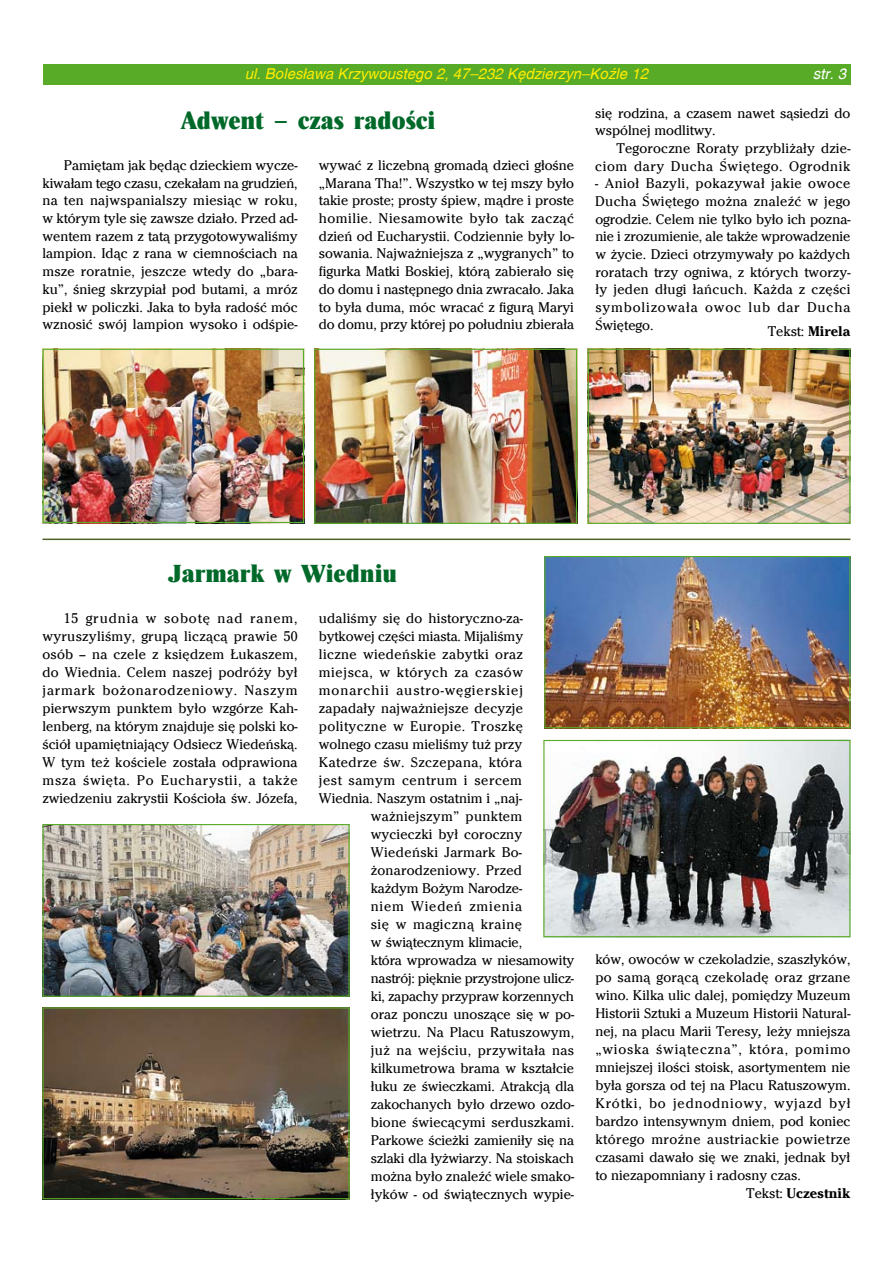
<style>
.page{position:relative;width:893px;height:1263px;background:#fff}
.page>*{position:absolute;margin:0;border:0;box-sizing:border-box;transform-origin:0 0}
.t1{font:800 25.5px "Nimbus Roman DEE";color:#006929}
.t2{font:italic 15px "Switzerland";color:#ffed00}
.t3{font:italic 15px "Switzerland";color:#fff}
.t4{font:14.55px/17.7px "Cheltenham Itc TEE";color:#000;text-align:justify}
.t5{font:14.55px "Cheltenham Itc TEE";letter-spacing:.03em;color:#000}
.t6{font:14.55px "Cheltenham Itc TEE";letter-spacing:.02em;color:#000}
.t7{font:14.55px "Cheltenham Itc TEE";letter-spacing:.035em;color:#000}
.t8{font:14.55px "Cheltenham Itc TEE";letter-spacing:.055em;color:#000}
.t9{font:14.55px "Cheltenham Itc TEE";letter-spacing:.04em;color:#000}
.t10{font:14.55px "Cheltenham Itc TEE";letter-spacing:.06em;color:#000}
.t11{font:14.55px "Cheltenham Itc TEE";letter-spacing:.025em;color:#000}
.t12{font:14.55px "Cheltenham Itc TEE";letter-spacing:.065em;color:#000}
.t13{font:700 14.55px "Cheltenham Itc TEE";color:#000}
.s1{font-weight:700}
.s2{font-family:"New Brunswickpl";font-style:italic}
.s3{font-weight:400}
</style>
<div class="page">
<div style="left:43px;top:64px;width:807px;height:21px;background:#58ab27"></div>
<img style="left:45px;top:351px;width:257px;height:170px">
<div style="left:43px;top:349px;width:261px;height:174px;border:1px solid #58ab27"></div>
<img style="left:316px;top:351px;width:259px;height:171px">
<div style="left:314px;top:349px;width:263px;height:175px;border:1px solid #58ab27"></div>
<img style="left:590px;top:351px;width:258px;height:171px">
<div style="left:588px;top:349px;width:262px;height:175px;border:1px solid #58ab27"></div>
<img style="left:546px;top:558px;width:302px;height:168px">
<div style="left:544px;top:556px;width:306px;height:172px;border:1px solid #58ab27"></div>
<img style="left:545px;top:742px;width:303px;height:193px">
<div style="left:543px;top:740px;width:307px;height:197px;border:1px solid #58ab27"></div>
<img style="left:45px;top:826px;width:303px;height:169px">
<div style="left:43px;top:824px;width:307px;height:173px;border:1px solid #58ab27"></div>
<img style="left:45px;top:1009px;width:303px;height:188px">
<div style="left:43px;top:1007px;width:307px;height:192px;border:1px solid #58ab27"></div>
<hr style="left:43px;top:539px;width:807px;height:1px;background:#4f6228">
<p class="t2" style="left:245px;top:65px;width:405px">ul. Boles³awa Krzywoustego 2, 47–232 Kêdzierzyn–KoŸle 12</p>
<p class="t3" style="left:813px;top:65px;width:35px">str. 3</p>
<h1 class="t1" style="left:181px;top:106px;width:256px">Adwent – czas radości</h1>
<p class="t4" style="left:595px;top:103px;width:257px">się rodzina, a czasem nawet sąsiedzi do wspólnej modlitwy.</p>
<p class="t4" style="left:595px;top:139px;width:257px;text-align:right">Tegoroczne Roraty przybliżały dzie&shy;ciom dary Ducha Świętego. Ogrodnik</p>
<p class="t4" style="left:595px;top:174px;width:257px">- Anioł Bazyli, pokazywał jakie owoce Ducha Świętego można znaleźć w jego ogrodzie. Celem nie tylko było ich pozna&shy;nie i zrozumienie, ale także wprowadzenie w życie. Dzieci otrzymywały po każdych roratach trzy ogniwa, z których tworzy&shy;ły jeden długi łańcuch. Każda z części symbolizowała owoc lub dar Ducha Świętego.</p>
<p class="t4" style="left:43px;top:156px;width:257px;text-indent:21px">Pamiętam jak będąc dzieckiem wycze&shy;kiwałam tego czasu, czekałam na grudzień, na ten najwspanialszy miesiąc w roku, w którym tyle się zawsze działo. Przed ad&shy;wentem razem z tatą przygotowywaliśmy lampion. Idąc z rana w ciemnościach na msze roratnie, jeszcze wtedy do „bara&shy;ku”, śnieg skrzypiał pod butami, a mróz piekł w policzki. Jaka to była radość móc wznosić swój lampion wysoko i odśpie-</p>
<p class="t4" style="left:319px;top:156px;width:257px">wywać z liczebną gromadą dzieci głośne „Marana Tha!”. Wszystko w tej mszy było takie proste; prosty śpiew, mądre i proste homilie. Niesamowite było tak zacząć dzień od Eucharystii. Codziennie były lo&shy;sowania. Najważniejsza z „wygranych” to figurka Matki Boskiej, którą zabierało się do domu i następnego dnia zwracało. Jaka to była duma, móc wracać z figurą Maryi do domu, przy której po południu zbierała</p>
<p class="t4" style="left:768px;top:322px;width:84px">Tekst: <span class="s1">Mirela</span></p>
<h1 class="t1" style="left:168px;top:559px;width:230px">Jarmark w Wiedniu</h1>
<p class="t4" style="left:319px;top:608px;width:206px">udaliśmy się do historyczno-za-</p>
<p class="t4" style="left:319px;top:626px;width:206px">bytkowej części miasta. Mijaliśmy</p>
<p class="t11" style="left:319px;top:645px;width:206px">liczne wiedeńskie zabytki oraz</p>
<p class="t9" style="left:319px;top:663px;width:206px">miejsca, w których za czasów</p>
<p class="t12" style="left:319px;top:681px;width:206px">monarchii austro-węgierskiej</p>
<p class="t4" style="left:319px;top:698px;width:206px">zapadały najważniejsze decyzje</p>
<p class="t5" style="left:319px;top:717px;width:206px">polityczne w Europie. Troszkę</p>
<p class="t4" style="left:319px;top:734px;width:205px">wolnego czasu mieliśmy tuż przy</p>
<p class="t5" style="left:319px;top:753px;width:205px">Katedrze św. Szczepana, która</p>
<p class="t9" style="left:319px;top:771px;width:205px">jest samym centrum i sercem</p>
<p class="t4" style="left:319px;top:788px;width:205px">Wiednia. Naszym ostatnim i „naj-</p>
<p class="t6" style="left:371px;top:807px;width:153px">ważniejszym” punktem</p>
<p class="t4" style="left:371px;top:824px;width:153px">wycieczki był coroczny</p>
<p class="t6" style="left:371px;top:843px;width:153px">Wiedeński Jarmark Bo-</p>
<p class="t4" style="left:371px;top:860px;width:153px">żonarodzeniowy. Przed</p>
<p class="t4" style="left:371px;top:878px;width:153px">każdym Bożym Narodze-</p>
<p class="t8" style="left:371px;top:897px;width:153px">niem Wiedeń zmienia</p>
<p class="t7" style="left:371px;top:915px;width:153px">się w magiczną krainę</p>
<p class="t4" style="left:371px;top:932px;width:153px">w świątecznym klimacie,</p>
<p class="t4" style="left:371px;top:950px;width:205px">która wprowadza w niesamowity</p>
<p class="t4" style="left:371px;top:968px;width:205px">nastrój: pięknie przystrojone ulicz-</p>
<p class="t4" style="left:371px;top:986px;width:205px">ki, zapachy przypraw korzennych</p>
<p class="t4" style="left:371px;top:1004px;width:205px">oraz ponczu unoszące się w po-</p>
<p class="t4" style="left:371px;top:1022px;width:205px">wietrzu. Na Placu Ratuszowym,</p>
<p class="t5" style="left:371px;top:1041px;width:205px">już na wejściu, przywitała nas</p>
<p class="t4" style="left:371px;top:1058px;width:205px">kilkumetrowa brama w kształcie</p>
<p class="t4" style="left:371px;top:1076px;width:205px">łuku ze świeczkami. Atrakcją dla</p>
<p class="t4" style="left:371px;top:1094px;width:205px">zakochanych było drzewo ozdo-</p>
<p class="t4" style="left:371px;top:1112px;width:205px">bione świecącymi serduszkami.</p>
<p class="t4" style="left:371px;top:1130px;width:205px">Parkowe ścieżki zamieniły się na</p>
<p class="t4" style="left:371px;top:1148px;width:205px">szlaki dla łyżwiarzy. Na stoiskach</p>
<p class="t4" style="left:371px;top:1166px;width:205px">można było znaleźć wiele smako-</p>
<p class="t4" style="left:371px;top:1184px;width:205px">łyków - od świątecznych wypie-</p>
<p class="t4" style="left:43px;top:608px;width:257px;text-indent:21px">15 grudnia w sobotę nad ranem, wyruszyliśmy, grupą liczącą prawie 50 osób – na czele z księdzem Łukaszem, do Wiednia. Celem naszej podróży był jarmark bożonarodzeniowy. Naszym pierwszym punktem było wzgórze Kah&shy;lenberg, na którym znajduje się polski ko&shy;ściół upamiętniający Odsiecz Wiedeńską.<br>W tym też kościele została odprawiona msza święta. Po Eucharystii, a także zwiedzeniu zakrystii Kościoła św. Józefa,</p>
<p class="t4" style="left:595px;top:950px;width:257px">ków, owoców w czekoladzie, szaszłyków,</p>
<p class="t6" style="left:595px;top:968px;width:257px">po samą gorącą czekoladę oraz grzane</p>
<p class="t4" style="left:595px;top:986px;width:257px">wino. Kilka ulic dalej, pomiędzy Muzeum</p>
<p class="t4" style="left:595px;top:1004px;width:257px">Historii Sztuki a Muzeum Historii Natural-</p>
<p class="t4" style="left:595px;top:1022px;width:257px">nej, na placu Marii Teresy<span class="s2">,</span> leży mniejsza</p>
<p class="t8" style="left:595px;top:1040px;width:257px">„wioska świąteczna”, która, pomimo</p>
<p class="t4" style="left:595px;top:1058px;width:257px">mniejszej ilości stoisk, asortymentem nie</p>
<p class="t4" style="left:595px;top:1076px;width:257px">była gorsza od tej na Placu Ratuszowym.</p>
<p class="t10" style="left:595px;top:1094px;width:257px">Krótki, bo jednodniowy, wyjazd był</p>
<p class="t4" style="left:595px;top:1112px;width:257px">bardzo intensywnym dniem, pod koniec</p>
<p class="t7" style="left:595px;top:1130px;width:257px">którego mroźne austriackie powietrze</p>
<p class="t4" style="left:595px;top:1148px;width:257px">czasami dawało się we znaki, jednak był</p>
<p class="t4" style="left:595px;top:1166px;width:207px">to niezapomniany i radosny czas.</p>
<p class="t13" style="left:746px;top:1185px;width:106px"><span class="s3">Tekst:</span> Uczestnik</p>
</div>
